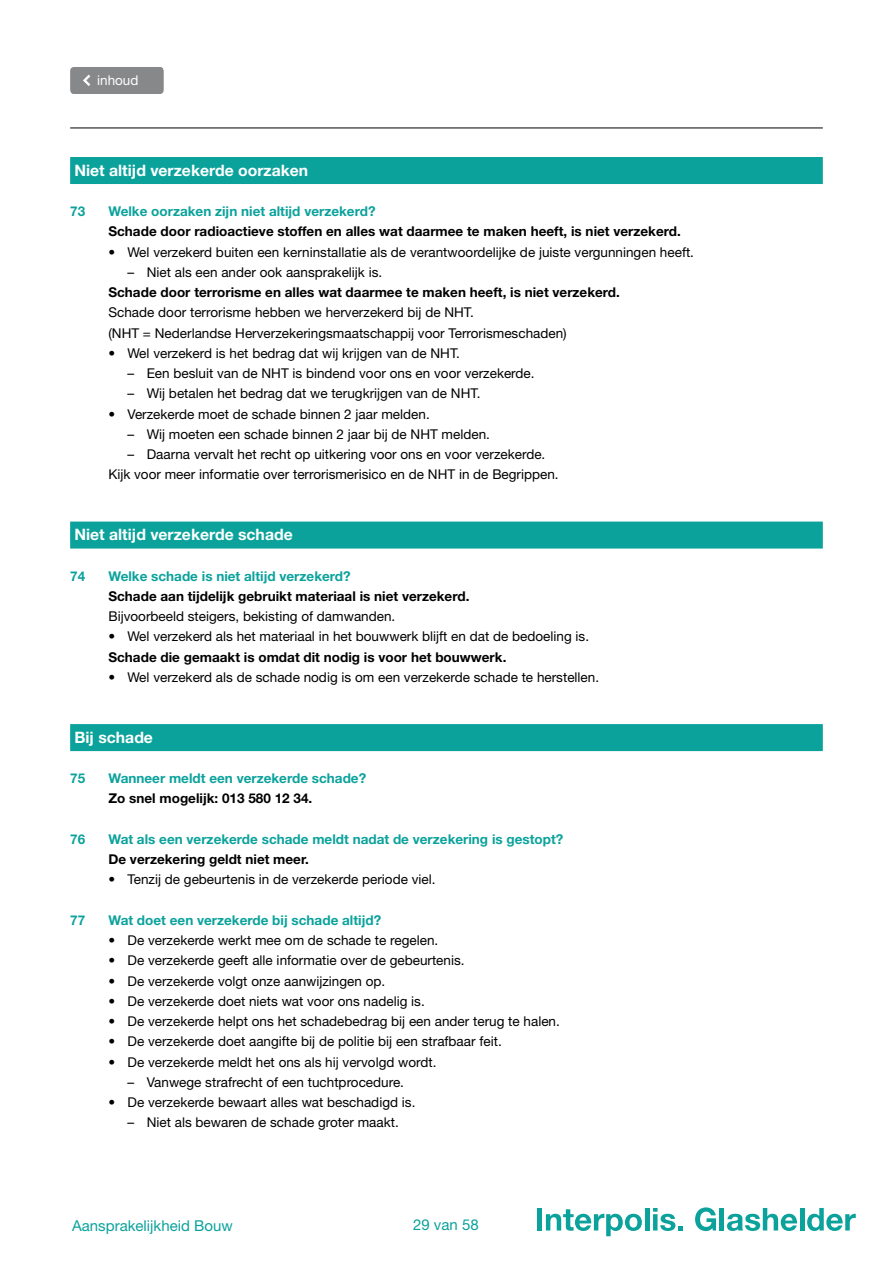
<style>
.page{position:relative;width:893px;height:1263px;background:#fff}
.page>*{position:absolute;margin:0;border:0;box-sizing:border-box;transform-origin:0 0}
.t1{font:700 15.75px "Helvetica Neue LT Std";color:#fff}
.t2{font:15px "Helvetica Neue LT Std";color:#0ba29c}
.t3{font:13.5px/20.2px "Helvetica Neue LT Std";color:#000}
.t4{font:700 13.5px "Helvetica Neue LT Std";color:#000}
.t5{font:700 13.5px "Helvetica Neue LT Std";color:#0ba29c}
.t6{font:13.5px "Helvetica Neue LT Std";color:#fff}
</style>
<div class="page">
<hr style="left:70px;top:128px;width:753px;height:1px;background:#000">
<div style="left:537px;top:1208px;width:5px;height:22px;background:#0ba29c"></div>
<svg style="left:546px;top:1209px;width:96px;height:27px"></svg>
<hr style="left:645px;top:1208px;width:4px;height:22px;background:#0ba29c">
<svg style="left:653px;top:1208px;width:30px;height:23px"></svg>
<svg style="left:695px;top:1207px;width:21px;height:24px"></svg>
<hr style="left:720px;top:1208px;width:4px;height:22px;background:#0ba29c">
<svg style="left:727px;top:1208px;width:70px;height:23px"></svg>
<hr style="left:800px;top:1208px;width:4px;height:22px;background:#0ba29c">
<svg style="left:807px;top:1208px;width:49px;height:23px"></svg>
<div style="left:70px;top:67px;width:94px;height:27px;background:#87888a"></div>
<div style="left:70px;top:157px;width:753px;height:27px;background:#0ba29c"></div>
<div style="left:70px;top:522px;width:753px;height:27px;background:#0ba29c"></div>
<div style="left:70px;top:724px;width:753px;height:27px;background:#0ba29c"></div>
<p class="t6" style="left:97px;top:72px;width:43px">inhoud</p>
<p class="t1" style="left:74px;top:160px;width:235px">Niet altijd verzekerde oorzaken</p>
<p class="t5" style="left:70px;top:203px;width:17px">73</p>
<p class="t5" style="left:108px;top:203px;width:269px">Welke oorzaken zijn niet altijd verzekerd?</p>
<p class="t4" style="left:108px;top:223px;width:574px">Schade door radioactieve stoffen en alles wat daarmee te maken heeft, is niet verzekerd.</p>
<p class="t3" style="left:108px;top:241px;width:587px">• Wel verzekerd buiten een kerninstallatie als de verantwoordelijke de juiste vergunningen heeft.</p>
<p class="t3" style="left:128px;top:262px;width:256px">– Niet als een ander ook aansprakelijk is.</p>
<p class="t4" style="left:108px;top:284px;width:513px">Schade door terrorisme en alles wat daarmee te maken heeft, is niet verzekerd.</p>
<p class="t3" style="left:108px;top:302px;width:460px">Schade door terrorisme hebben we herverzekerd bij de NHT.<br>(NHT = Nederlandse Herverzekeringsmaatschappij voor Terrorismeschaden)</p>
<p class="t3" style="left:108px;top:343px;width:353px">• Wel verzekerd is het bedrag dat wij krijgen van de NHT.</p>
<p class="t3" style="left:128px;top:363px;width:409px">– Een besluit van de NHT is bindend voor ons en voor verzekerde.</p>
<p class="t3" style="left:128px;top:383px;width:354px">– Wij betalen het bedrag dat we terugkrijgen van de NHT.</p>
<p class="t3" style="left:108px;top:403px;width:323px">• Verzekerde moet de schade binnen 2 jaar melden.</p>
<p class="t3" style="left:128px;top:424px;width:364px">– Wij moeten een schade binnen 2 jaar bij de NHT melden.</p>
<p class="t3" style="left:108px;top:444px;width:452px;text-align:center">– Daarna vervalt het recht op uitkering voor ons en voor verzekerde.<br>Kijk voor meer informatie over terrorismerisico en de NHT in de Begrippen.</p>
<p class="t1" style="left:74px;top:525px;width:220px">Niet altijd verzekerde schade</p>
<p class="t5" style="left:70px;top:567px;width:17px">74</p>
<p class="t5" style="left:108px;top:567px;width:244px">Welke schade is niet altijd verzekerd?</p>
<p class="t4" style="left:108px;top:588px;width:362px">Schade aan tijdelijk gebruikt materiaal is niet verzekerd.</p>
<p class="t3" style="left:108px;top:606px;width:288px">Bijvoorbeeld steigers, bekisting of damwanden.</p>
<p class="t3" style="left:108px;top:626px;width:482px">• Wel verzekerd als het materiaal in het bouwwerk blijft en dat de bedoeling is.</p>
<p class="t4" style="left:108px;top:648px;width:399px">Schade die gemaakt is omdat dit nodig is voor het bouwwerk.</p>
<p class="t3" style="left:108px;top:667px;width:492px">• Wel verzekerd als de schade nodig is om een verzekerde schade te herstellen.</p>
<p class="t1" style="left:74px;top:727px;width:80px">Bij schade</p>
<p class="t5" style="left:70px;top:770px;width:17px">75</p>
<p class="t5" style="left:108px;top:770px;width:259px">Wanneer meldt een verzekerde schade?</p>
<p class="t4" style="left:108px;top:790px;width:205px">Zo snel mogelijk: 013 580 12 34.</p>
<p class="t5" style="left:70px;top:831px;width:17px">76</p>
<p class="t5" style="left:108px;top:831px;width:456px">Wat als een verzekerde schade meldt nadat de verzekering is gestopt?</p>
<p class="t4" style="left:108px;top:851px;width:202px">De verzekering geldt niet meer.</p>
<p class="t3" style="left:108px;top:869px;width:329px">• Tenzij de gebeurtenis in de verzekerde periode viel.</p>
<p class="t5" style="left:70px;top:912px;width:17px">77</p>
<p class="t5" style="left:108px;top:912px;width:274px">Wat doet een verzekerde bij schade altijd?</p>
<p class="t3" style="left:108px;top:930px;width:331px">• De verzekerde werkt mee om de schade te regelen.</p>
<p class="t3" style="left:108px;top:950px;width:358px">• De verzekerde geeft alle informatie over de gebeurtenis.</p>
<p class="t3" style="left:108px;top:970px;width:278px">• De verzekerde volgt onze aanwijzingen op.</p>
<p class="t3" style="left:108px;top:991px;width:318px">• De verzekerde doet niets wat voor ons nadelig is.</p>
<p class="t3" style="left:108px;top:1011px;width:453px">• De verzekerde helpt ons het schadebedrag bij een ander terug te halen.</p>
<p class="t3" style="left:108px;top:1031px;width:395px">• De verzekerde doet aangifte bij de politie bij een strafbaar feit.</p>
<p class="t3" style="left:108px;top:1051px;width:330px">• De verzekerde meldt het ons als hij vervolgd wordt.</p>
<p class="t3" style="left:128px;top:1072px;width:278px">– Vanwege strafrecht of een tuchtprocedure.</p>
<p class="t3" style="left:108px;top:1092px;width:308px">• De verzekerde bewaart alles wat beschadigd is.</p>
<p class="t3" style="left:128px;top:1112px;width:273px">– Niet als bewaren de schade groter maakt.</p>
<p class="t2" style="left:72px;top:1216px;width:162px">Aansprakelijkheid Bouw</p>
<p class="t2" style="left:413px;top:1216px;width:67px">29 van 58</p>
</div>
